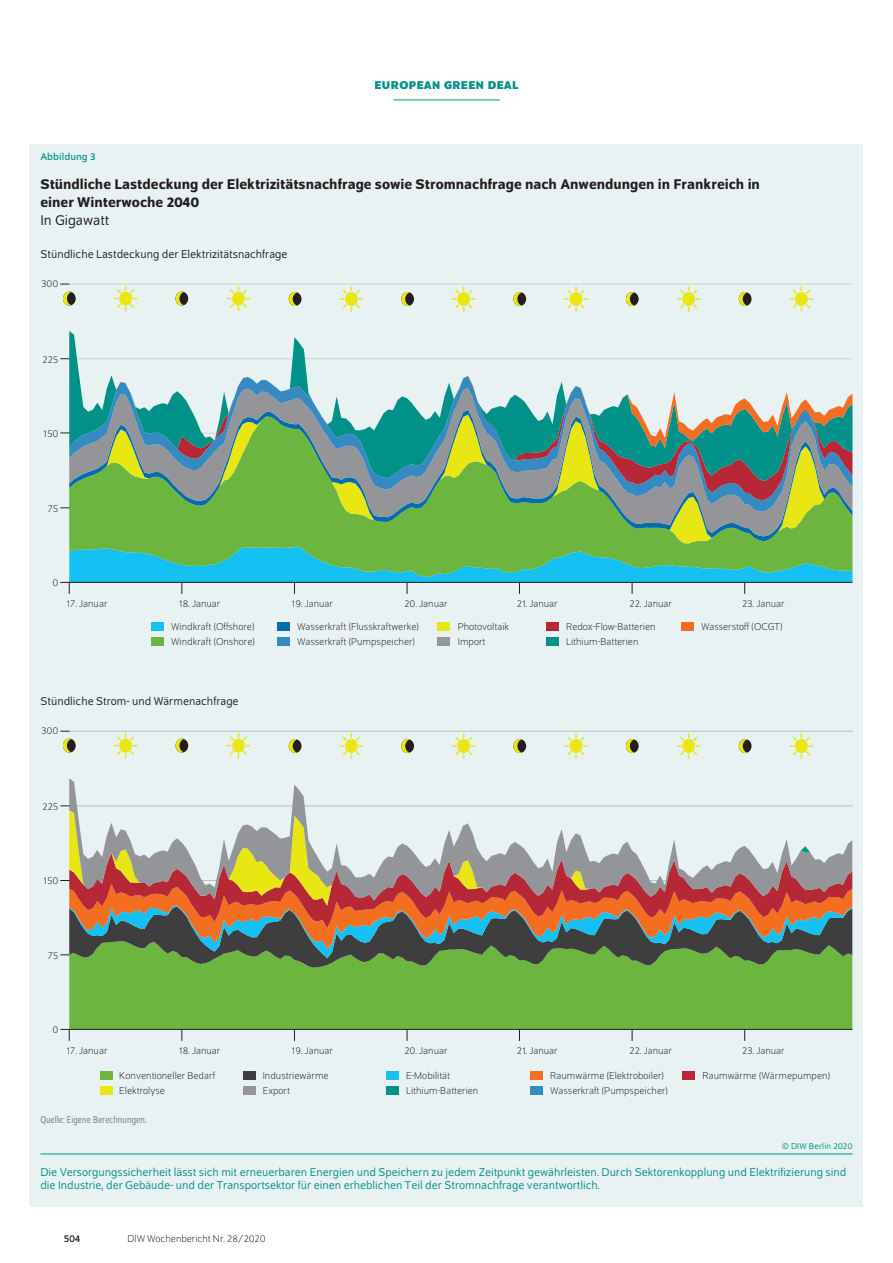
<style>
.page{position:relative;width:893px;height:1263px;background:#fff}
.page>*{position:absolute;margin:0;border:0;box-sizing:border-box;transform-origin:0 0}
.t1{font:500 15px/18px "Schumpeter";color:#231f20}
.t2{font:15px "Schumpeter Blond";color:#231f20}
.t3{font:12px/13.5px "Schumpeter Blond";color:#009188}
.t4{font:12px "Schumpeter Blond";color:#231f20}
.t5{font:700 12px "Schumpeter";color:#009188}
.t6{font:300 10.5px "Schumpeter";color:#231f20}
.t7{font:semi-condensed 10.5px "Schumpeter Blond";letter-spacing:.01em;color:#808285}
.t8{font:10.5px "Schumpeter";letter-spacing:.01em;color:#009188}
.t9{font:10.5px "Schumpeter";color:#231f20}
.t10{font:9px "Schumpeter Blond";letter-spacing:.01em;color:#009188}
</style>
<div class="page">
<hr style="left:393px;top:100px;width:107px;height:1px;background:#009188">
<div style="left:30px;top:144px;width:833px;height:1062px;background:#e9f2f2"></div>
<hr style="left:69px;top:284px;width:784px;height:1px;background:#cfd1d0">
<hr style="left:69px;top:358px;width:784px;height:1px;background:#cfd1d0">
<hr style="left:69px;top:433px;width:784px;height:1px;background:#cfd1d0">
<hr style="left:69px;top:508px;width:784px;height:1px;background:#cfd1d0">
<div style="left:69px;top:536px;width:783px;height:5px;background:#6cb640"></div>
<svg style="left:69px;top:512px;width:783px;height:24px;background:#73b24b"></svg>
<svg style="left:69px;top:500px;width:783px;height:12px;background:#78ae59"></svg>
<svg style="left:69px;top:481px;width:783px;height:19px;background:#7da268"></svg>
<svg style="left:69px;top:448px;width:783px;height:33px;background:#739673"></svg>
<svg style="left:69px;top:331px;width:783px;height:117px"></svg>
<div style="left:681px;top:623px;width:13px;height:8px;background:#f36e21"></div>
<div style="left:151px;top:623px;width:13px;height:8px;background:#15c0f2"></div>
<div style="left:151px;top:638px;width:13px;height:8px;background:#6cb640"></div>
<div style="left:546px;top:623px;width:13px;height:8px;background:#b72837"></div>
<div style="left:438px;top:623px;width:12px;height:8px;background:#e8e613"></div>
<div style="left:277px;top:623px;width:13px;height:8px;background:#006dad"></div>
<div style="left:438px;top:638px;width:12px;height:8px;background:#939598"></div>
<div style="left:277px;top:638px;width:13px;height:8px;background:#358bc1"></div>
<div style="left:546px;top:638px;width:13px;height:8px;background:#009188"></div>
<svg style="left:61px;top:546px;width:791px;height:48px"></svg>
<div style="left:63px;top:292px;width:13px;height:14px;background:#231f20;border-radius:50%"></div>
<svg style="left:63px;top:292px;width:8px;height:14px"></svg>
<div style="left:175px;top:292px;width:13px;height:14px;background:#231f20;border-radius:50%"></div>
<svg style="left:175px;top:292px;width:9px;height:14px"></svg>
<div style="left:289px;top:292px;width:12px;height:14px;background:#231f20;border-radius:50%"></div>
<svg style="left:289px;top:292px;width:8px;height:14px"></svg>
<div style="left:401px;top:292px;width:13px;height:14px;background:#231f20;border-radius:50%"></div>
<svg style="left:401px;top:292px;width:9px;height:14px"></svg>
<div style="left:513px;top:292px;width:13px;height:14px;background:#231f20;border-radius:50%"></div>
<svg style="left:513px;top:292px;width:9px;height:14px"></svg>
<div style="left:626px;top:292px;width:13px;height:14px;background:#231f20;border-radius:50%"></div>
<svg style="left:626px;top:292px;width:8px;height:14px"></svg>
<div style="left:739px;top:292px;width:12px;height:14px;background:#231f20;border-radius:50%"></div>
<svg style="left:739px;top:292px;width:8px;height:14px"></svg>
<svg style="left:115px;top:286px;width:22px;height:25px"></svg>
<svg style="left:227px;top:286px;width:23px;height:25px"></svg>
<svg style="left:340px;top:287px;width:22px;height:24px"></svg>
<svg style="left:453px;top:287px;width:22px;height:24px"></svg>
<svg style="left:565px;top:287px;width:22px;height:24px"></svg>
<svg style="left:678px;top:287px;width:22px;height:24px"></svg>
<svg style="left:790px;top:287px;width:22px;height:24px"></svg>
<hr style="left:69px;top:582px;width:783px;height:1px;background:#231f20">
<hr style="left:69px;top:731px;width:783px;height:1px;background:#bcbdc0">
<div style="left:69px;top:967px;width:783px;height:62px;background:#6cb640"></div>
<svg style="left:69px;top:958px;width:783px;height:9px;background:#66a640"></svg>
<svg style="left:69px;top:900px;width:783px;height:5px;background:#d8512d"></svg>
<svg style="left:69px;top:887px;width:783px;height:13px;background:#bd483f"></svg>
<svg style="left:69px;top:778px;width:783px;height:109px"></svg>
<svg style="left:61px;top:905px;width:791px;height:53px;background:#746952"></svg>
<svg style="left:61px;top:1029px;width:9px;height:12px"></svg>
<div style="left:63px;top:739px;width:13px;height:14px;background:#231f20;border-radius:50%"></div>
<svg style="left:63px;top:739px;width:8px;height:14px"></svg>
<div style="left:175px;top:739px;width:13px;height:14px;background:#231f20;border-radius:50%"></div>
<svg style="left:175px;top:739px;width:9px;height:14px"></svg>
<div style="left:289px;top:739px;width:12px;height:14px;background:#231f20;border-radius:50%"></div>
<svg style="left:289px;top:739px;width:8px;height:14px"></svg>
<div style="left:401px;top:739px;width:13px;height:14px;background:#231f20;border-radius:50%"></div>
<svg style="left:401px;top:739px;width:9px;height:14px"></svg>
<div style="left:513px;top:739px;width:13px;height:14px;background:#231f20;border-radius:50%"></div>
<svg style="left:513px;top:739px;width:9px;height:14px"></svg>
<div style="left:626px;top:739px;width:13px;height:14px;background:#231f20;border-radius:50%"></div>
<svg style="left:626px;top:739px;width:8px;height:14px"></svg>
<div style="left:739px;top:739px;width:12px;height:14px;background:#231f20;border-radius:50%"></div>
<svg style="left:739px;top:739px;width:8px;height:14px"></svg>
<svg style="left:115px;top:733px;width:22px;height:25px"></svg>
<svg style="left:227px;top:733px;width:23px;height:25px"></svg>
<svg style="left:340px;top:734px;width:22px;height:24px"></svg>
<svg style="left:453px;top:734px;width:22px;height:24px"></svg>
<svg style="left:565px;top:734px;width:22px;height:24px"></svg>
<svg style="left:678px;top:734px;width:22px;height:24px"></svg>
<svg style="left:790px;top:734px;width:22px;height:24px"></svg>
<hr style="left:69px;top:1029px;width:783px;height:1px;background:#231f20">
<div style="left:100px;top:1071px;width:13px;height:9px;background:#6cb640"></div>
<div style="left:243px;top:1071px;width:13px;height:9px;background:#3e3e3f"></div>
<div style="left:387px;top:1071px;width:12px;height:9px;background:#15c0f2"></div>
<div style="left:530px;top:1071px;width:13px;height:9px;background:#f36e21"></div>
<div style="left:682px;top:1071px;width:13px;height:9px;background:#b72837"></div>
<div style="left:100px;top:1086px;width:13px;height:9px;background:#e8e613"></div>
<div style="left:243px;top:1086px;width:13px;height:9px;background:#939598"></div>
<div style="left:387px;top:1086px;width:12px;height:9px;background:#009188"></div>
<div style="left:530px;top:1086px;width:13px;height:9px;background:#358bc1"></div>
<hr style="left:40px;top:1153px;width:813px;height:1px;background:#009188">
<p class="t5" style="left:374px;top:79px;width:17px">EUROPEAN</p>
<p class="t5" style="left:444px;top:79px;width:17px">GREEN</p>
<p class="t5" style="left:488px;top:79px;width:18px">DEAL</p>
<p class="t8" style="left:40px;top:151px;width:57px">Abbildung 3</p>
<h1 class="t1" style="left:40px;top:175px;width:721px">Stündliche Lastdeckung der Elektrizitätsnachfrage sowie Stromnachfrage nach Anwendungen in Frankreich in einer Winterwoche 2040</h1>
<h1 class="t2" style="left:40px;top:212px;width:70px">In Gigawatt</h1>
<p class="t4" style="left:41px;top:249px;width:248px">Stündliche Lastdeckung der Elektrizitätsnachfrage</p>
<p class="t6" style="left:41px;top:279px;width:19px">300</p>
<p class="t6" style="left:42px;top:354px;width:18px">225</p>
<p class="t6" style="left:44px;top:428px;width:16px">150</p>
<p class="t6" style="left:48px;top:503px;width:12px">75</p>
<p class="t6" style="left:53px;top:577px;width:7px">0</p>
<p class="t6" style="left:67px;top:599px;width:42px">17. Januar</p>
<p class="t6" style="left:179px;top:599px;width:43px">18. Januar</p>
<p class="t6" style="left:292px;top:599px;width:43px">19. Januar</p>
<p class="t6" style="left:404px;top:599px;width:45px">20. Januar</p>
<p class="t6" style="left:517px;top:599px;width:42px">21. Januar</p>
<p class="t6" style="left:629px;top:599px;width:44px">22. Januar</p>
<p class="t6" style="left:742px;top:599px;width:44px">23. Januar</p>
<p class="t6" style="left:171px;top:622px;width:85px">Windkraft (Offshore)</p>
<p class="t6" style="left:701px;top:622px;width:83px">Wasserstoff (OCGT)</p>
<p class="t6" style="left:171px;top:637px;width:86px">Windkraft (Onshore)</p>
<p class="t6" style="left:297px;top:622px;width:123px">Wasserkraft (Flusskraftwerke)</p>
<p class="t6" style="left:458px;top:622px;width:53px">Photovoltaik</p>
<p class="t6" style="left:566px;top:622px;width:91px">Redox-Flow-Batterien</p>
<p class="t6" style="left:297px;top:637px;width:119px">Wasserkraft (Pumpspeicher)</p>
<p class="t6" style="left:458px;top:637px;width:29px">Import</p>
<p class="t6" style="left:566px;top:637px;width:74px">Lithium-Batterien</p>
<p class="t4" style="left:41px;top:696px;width:200px">Stündliche Strom- und Wärmenachfrage</p>
<p class="t6" style="left:41px;top:726px;width:19px">300</p>
<p class="t6" style="left:42px;top:801px;width:18px">225</p>
<p class="t6" style="left:44px;top:875px;width:16px">150</p>
<p class="t6" style="left:48px;top:950px;width:12px">75</p>
<p class="t6" style="left:53px;top:1024px;width:7px">0</p>
<p class="t6" style="left:67px;top:1046px;width:42px">17. Januar</p>
<p class="t6" style="left:179px;top:1046px;width:43px">18. Januar</p>
<p class="t6" style="left:292px;top:1046px;width:43px">19. Januar</p>
<p class="t6" style="left:404px;top:1046px;width:45px">20. Januar</p>
<p class="t6" style="left:517px;top:1046px;width:42px">21. Januar</p>
<p class="t6" style="left:629px;top:1046px;width:44px">22. Januar</p>
<p class="t6" style="left:742px;top:1046px;width:44px">23. Januar</p>
<p class="t6" style="left:119px;top:1070px;width:97px">Konventioneller Bedarf</p>
<p class="t6" style="left:263px;top:1070px;width:67px">Industriewärme</p>
<p class="t6" style="left:406px;top:1070px;width:46px">E-Mobilität</p>
<p class="t6" style="left:550px;top:1070px;width:115px">Raumwärme (Elektroboiler)</p>
<p class="t6" style="left:703px;top:1070px;width:129px">Raumwärme (Wärmepumpen)</p>
<p class="t6" style="left:119px;top:1085px;width:47px">Elektrolyse</p>
<p class="t6" style="left:263px;top:1085px;width:29px">Export</p>
<p class="t6" style="left:406px;top:1085px;width:74px">Lithium-Batterien</p>
<p class="t6" style="left:550px;top:1085px;width:119px">Wasserkraft (Pumpspeicher)</p>
<p class="t7" style="left:40px;top:1114px;width:108px">Quelle: Eigene Berechnungen.</p>
<p class="t10" style="left:782px;top:1142px;width:72px">© DIW Berlin 2020</p>
<p class="t3" style="left:40px;top:1165px;width:807px">Die Versorgungssicherheit lässt sich mit erneuerbaren Energien und Speichern zu jedem Zeitpunkt gewährleisten. Durch Sektorenkopplung und Elektrifizierung sind die Industrie, der Gebäude- und der Transportsektor für einen erheblichen Teil der Stromnachfrage verantwortlich.</p>
<p class="t9" style="left:64px;top:1233px;width:18px">504</p>
<p class="t6" style="left:128px;top:1234px;width:140px">DIW Wochenbericht Nr. 28/2020</p>
</div>
